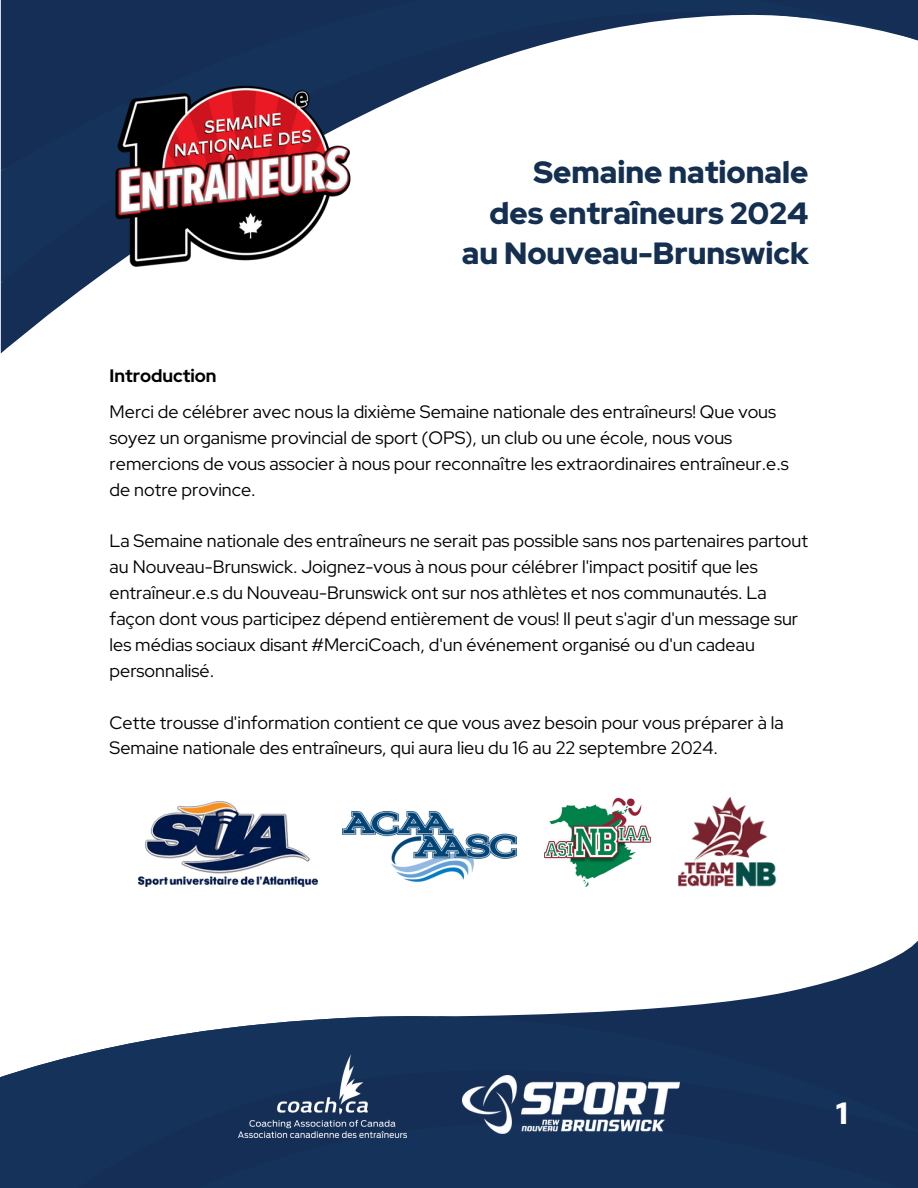
<style>
.page{position:relative;width:918px;height:1188px;background:#fff}
.page>*{position:absolute;margin:0;border:0;box-sizing:border-box;transform-origin:0 0}
.t1{font:900 30.75px/40.5px "Red Hat Display";color:#142f50;text-align:right}
.t2{font:900 30.75px "Red Hat Display";color:#fff}
.t3{font:18px/25.8px "Red Hat Display";color:#000}
.t4{font:700 18px "Red Hat Display";color:#000}
</style>
<div class="page">
<svg style="left:1px;top:283px;width:89px;height:70px"></svg>
<div style="left:1px;top:171px;width:91px;height:112px;background:#15335a"></div>
<svg style="left:1px;top:0;width:917px;height:171px"></svg>
<img style="left:92px;top:61px;width:280px;height:221px">
<svg style="left:873px;top:941px;width:45px;height:26px"></svg>
<svg style="left:0;top:969px;width:918px;height:219px;fill:#15335a"></svg>
<img style="left:462px;top:1076px;width:217px;height:57px">
<img style="left:239px;top:1054px;width:167px;height:84px">
<img style="left:678px;top:797px;width:99px;height:90px">
<img style="left:544px;top:797px;width:107px;height:90px">
<img style="left:342px;top:812px;width:175px;height:70px">
<img style="left:139px;top:801px;width:178px;height:85px">
<p class="t1" style="left:462px;top:152px;width:348px">Semaine nationale<br>des entraîneurs 2024 au Nouveau-Brunswick</p>
<p class="t4" style="left:110px;top:364px;width:109px">Introduction</p>
<p class="t3" style="left:110px;top:399px;width:681px">Merci de célébrer avec nous la dixième Semaine nationale des entraîneurs! Que vous soyez un organisme provincial de sport (OPS), un club ou une école, nous vous remercions de vous associer à nous pour reconnaître les extraordinaires entraîneur.e.s de notre province.</p>
<p class="t3" style="left:110px;top:528px;width:700px">La Semaine nationale des entraîneurs ne serait pas possible sans nos partenaires partout au Nouveau-Brunswick. Joignez-vous à nous pour célébrer l'impact positif que les entraîneur.e.s du Nouveau-Brunswick ont sur nos athlètes et nos communautés. La façon dont vous participez dépend entièrement de vous! Il peut s'agir d'un message sur les médias sociaux disant #MerciCoach, d'un événement organisé ou d'un cadeau personnalisé.</p>
<p class="t3" style="left:110px;top:709px;width:676px">Cette trousse d'information contient ce que vous avez besoin pour vous préparer à la<br>Semaine nationale des entraîneurs, qui aura lieu du 16 au 22 septembre 2024.</p>
<p class="t2" style="left:836px;top:1093px;width:13px">1</p>
</div>
